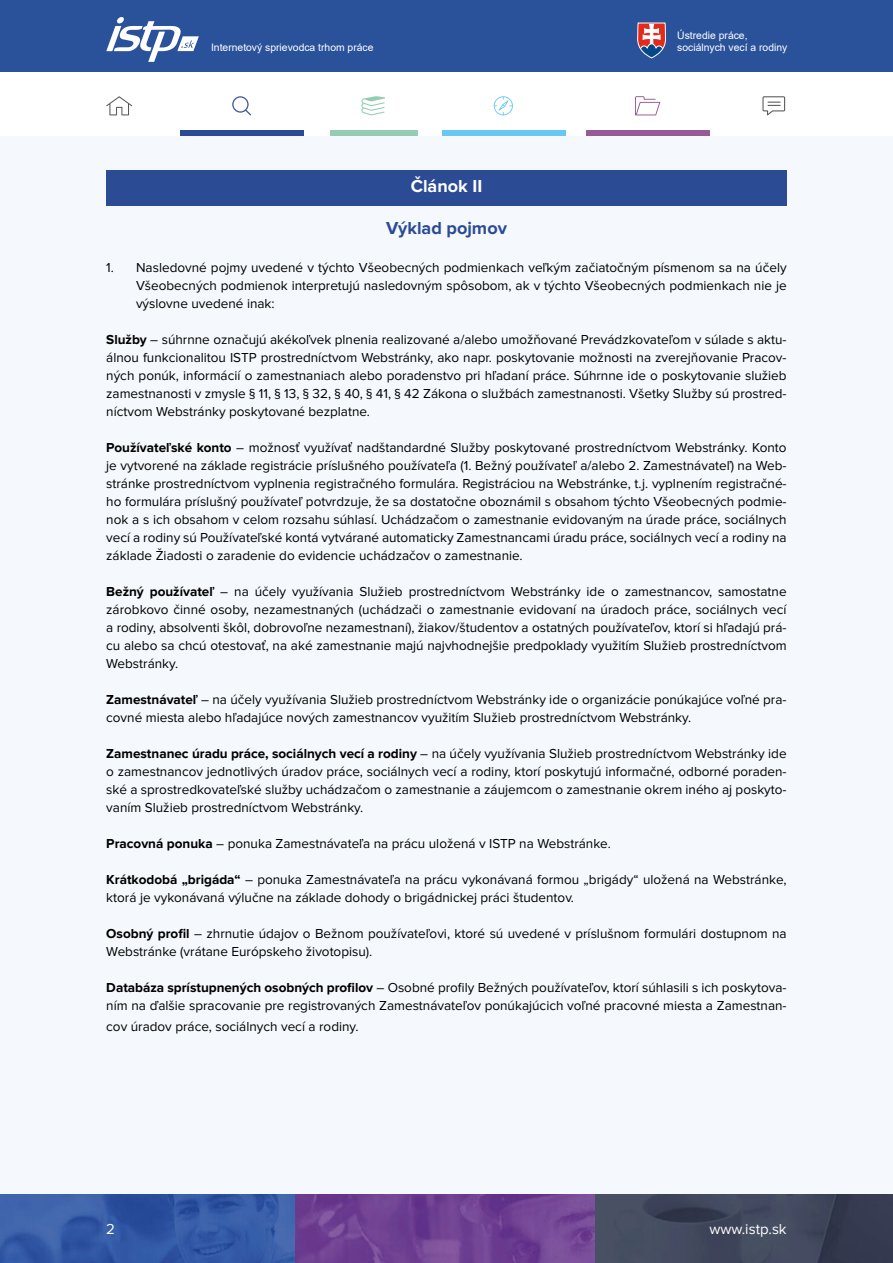
<style>
.page{position:relative;width:893px;height:1263px;background:#fff}
.page>*{position:absolute;margin:0;border:0;box-sizing:border-box;transform-origin:0 0}
.t1{font:700 18px "Proxima Nova";color:#2b4b94}
.t2{font:700 18px "Proxima Nova";color:#fff}
.t3{font:15px "Proxima Nova";color:#fff}
.t4{font:13.5px/18px "Proxima Nova";color:#000;text-align:justify}
.t5{font:10.35px "Arial";color:#fff}
.s1{font-weight:700}
</style>
<div class="page">
<div style="left:180px;top:130px;width:123px;height:6px;background:#2b4b94"></div>
<div style="left:587px;top:130px;width:123px;height:6px;background:#975a98"></div>
<div style="left:442px;top:130px;width:123px;height:6px;background:#69c8f3"></div>
<div style="left:330px;top:130px;width:87px;height:6px;background:#94cdb2"></div>
<svg style="left:106px;top:96px;width:26px;height:19px"></svg>
<svg style="left:232px;top:96px;width:19px;height:19px"></svg>
<svg style="left:361px;top:96px;width:24px;height:19px"></svg>
<svg style="left:494px;top:96px;width:19px;height:19px"></svg>
<svg style="left:635px;top:96px;width:25px;height:19px"></svg>
<svg style="left:762px;top:96px;width:23px;height:19px"></svg>
<div style="left:0;top:0;width:893px;height:72px;background:#2a529b"></div>
<svg style="left:106px;top:17px;width:93px;height:45px"></svg>
<svg style="left:637px;top:23px;width:29px;height:35px"></svg>
<div style="left:0;top:136px;width:893px;height:1127px;background:#f5f8fd"></div>
<img style="left:0;top:1194px;width:295px;height:69px">
<svg style="left:295px;top:1194px;width:301px;height:69px;background:#6f4192"></svg>
<img style="left:596px;top:1194px;width:297px;height:69px">
<div style="left:106px;top:170px;width:681px;height:35px;background:#2b4b94"></div>
<p class="t5" style="left:677px;top:28px;width:72px">Ústredie práce,</p>
<p class="t5" style="left:211px;top:40px;width:164px">Internetový sprievodca trhom práce</p>
<p class="t5" style="left:677px;top:40px;width:112px">sociálnych vecí a rodiny</p>
<h1 class="t2" style="left:411px;top:176px;width:73px">Článok II</h1>
<h1 class="t1" style="left:386px;top:218px;width:122px">Výklad pojmov</h1>
<p class="t4" style="left:136px;top:259px;width:652px;text-indent:-30px">1. Nasledovné pojmy uvedené v týchto Všeobecných podmienkach veľkým začiatočným písmenom sa na účely Všeobecných podmienok interpretujú nasledovným spôsobom, ak v týchto Všeobecných podmienkach nie je výslovne uvedené inak:</p>
<p class="t4" style="left:106px;top:331px;width:682px"><span class="s1">Služby</span> – súhrnne označujú akékoľvek plnenia realizované a/alebo umožňované Prevádzkovateľom v súlade s aktu&shy;álnou funkcionalitou ISTP prostredníctvom Webstránky, ako napr. poskytovanie možnosti na zverejňovanie Pracov&shy;ných ponúk, informácií o zamestnaniach alebo poradenstvo pri hľadaní práce. Súhrnne ide o poskytovanie služieb zamestnanosti v zmysle § 11, § 13, § 32, § 40, § 41, § 42 Zákona o službách zamestnanosti. Všetky Služby sú prostred&shy;níctvom Webstránky poskytované bezplatne.</p>
<p class="t4" style="left:106px;top:439px;width:682px"><span class="s1">Používateľské konto</span> – možnosť využívať nadštandardné Služby poskytované prostredníctvom Webstránky. Konto je vytvorené na základe registrácie príslušného používateľa (1. Bežný používateľ a/alebo 2. Zamestnávateľ) na Web&shy;stránke prostredníctvom vyplnenia registračného formulára. Registráciou na Webstránke, t.j. vyplnením registračné&shy;ho formulára príslušný používateľ potvrdzuje, že sa dostatočne oboznámil s obsahom týchto Všeobecných podmie&shy;nok a s ich obsahom v celom rozsahu súhlasí. Uchádzačom o zamestnanie evidovaným na úrade práce, sociálnych vecí a rodiny sú Používateľské kontá vytvárané automaticky Zamestnancami úradu práce, sociálnych vecí a rodiny na základe Žiadosti o zaradenie do evidencie uchádzačov o zamestnanie.</p>
<p class="t4" style="left:106px;top:583px;width:682px"><span class="s1">Bežný používateľ</span> – na účely využívania Služieb prostredníctvom Webstránky ide o zamestnancov, samostatne zárobkovo činné osoby, nezamestnaných (uchádzači o zamestnanie evidovaní na úradoch práce, sociálnych vecí a rodiny, absolventi škôl, dobrovoľne nezamestnaní), žiakov/študentov a ostatných používateľov, ktorí si hľadajú prá&shy;cu alebo sa chcú otestovať, na aké zamestnanie majú najvhodnejšie predpoklady využitím Služieb prostredníctvom Webstránky.</p>
<p class="t4" style="left:106px;top:691px;width:682px"><span class="s1">Zamestnávateľ</span> – na účely využívania Služieb prostredníctvom Webstránky ide o organizácie ponúkajúce voľné pra&shy;covné miesta alebo hľadajúce nových zamestnancov využitím Služieb prostredníctvom Webstránky.</p>
<p class="t4" style="left:106px;top:745px;width:682px"><span class="s1">Zamestnanec úradu práce, sociálnych vecí a rodiny</span> – na účely využívania Služieb prostredníctvom Webstránky ide o zamestnancov jednotlivých úradov práce, sociálnych vecí a rodiny, ktorí poskytujú informačné, odborné poraden&shy;ské a sprostredkovateľské služby uchádzačom o zamestnanie a záujemcom o zamestnanie okrem iného aj poskyto&shy;vaním Služieb prostredníctvom Webstránky.</p>
<p class="t4" style="left:106px;top:835px;width:506px"><span class="s1">Pracovná ponuka</span> – ponuka Zamestnávateľa na prácu uložená v ISTP na Webstránke.</p>
<p class="t4" style="left:106px;top:871px;width:682px"><span class="s1">Krátkodobá „brigáda“</span> – ponuka Zamestnávateľa na prácu vykonávaná formou „brigády“ uložená na Webstránke, ktorá je vykonávaná výlučne na základe dohody o brigádnickej práci študentov.</p>
<p class="t4" style="left:106px;top:925px;width:682px"><span class="s1">Osobný profil</span> – zhrnutie údajov o Bežnom používateľovi, ktoré sú uvedené v príslušnom formulári dostupnom na<br>Webstránke (vrátane Európskeho životopisu).</p>
<p class="t4" style="left:106px;top:979px;width:682px"><span class="s1">Databáza sprístupnených osobných profilov</span> – Osobné profily Bežných používateľov, ktorí súhlasili s ich poskytova&shy;ním na ďalšie spracovanie pre registrovaných Zamestnávateľov ponúkajúcich voľné pracovné miesta a Zamestnan-</p>
<p class="t4" style="left:106px;top:1018px;width:254px">cov úradov práce, sociálnych vecí a rodiny.</p>
<p class="t3" style="left:106px;top:1220px;width:10px">2</p>
<p class="t3" style="left:709px;top:1220px;width:79px">www.istp.sk</p>
</div>
